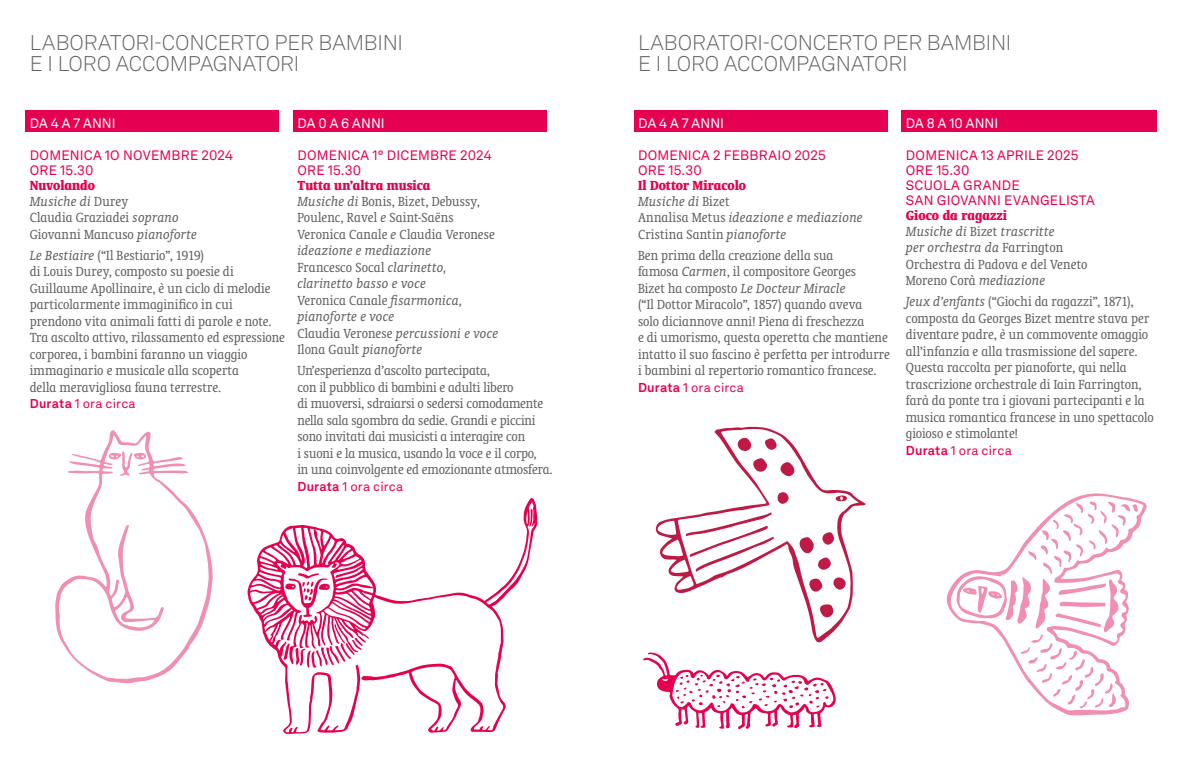
<style>
.page{position:relative;width:1191px;height:766px;background:#fff}
.page>*{position:absolute;margin:0;border:0;box-sizing:border-box;transform-origin:0 0}
.t1{font:300 21px/21px "Akkurat LL";letter-spacing:-.01em;color:#646363}
.t2{font:condensed 15px/16.5px "Oranda BT";letter-spacing:-.005em;color:#646363}
.t3{font:italic 15px/16.2px "Oranda BT";color:#646363}
.t4{font:13.5px/15px "Akkurat LL";letter-spacing:.015em;color:#e50051}
.t5{font:13.5px "Akkurat LL";color:#fff}
.t6{font:12.75px "Akkurat LL";letter-spacing:.015em;color:#e50051}
.s1{font-weight:700;color:#e50051}
.s2{font-style:italic;font-stretch:normal}
.s3{font-weight:700}
.s4{font-weight:700;font-style:normal;font-stretch:condensed;color:#e50051}
.s5{font-style:normal;font-stretch:condensed}
</style>
<div class="page">
<svg style="left:643px;top:652px;width:193px;height:77px"></svg>
<svg style="left:247px;top:497px;width:290px;height:236px"></svg>
<svg style="left:283px;top:624px;width:80px;height:44px"></svg>
<svg style="left:285px;top:573px;width:45px;height:43px"></svg>
<svg style="left:529px;top:509px;width:3px;height:17px"></svg>
<svg style="left:655px;top:426px;width:211px;height:217px"></svg>
<svg style="left:685px;top:512px;width:89px;height:59px"></svg>
<svg style="left:780px;top:462px;width:14px;height:14px"></svg>
<svg style="left:752px;top:458px;width:15px;height:14px"></svg>
<svg style="left:736px;top:437px;width:16px;height:14px"></svg>
<svg style="left:819px;top:603px;width:14px;height:14px"></svg>
<svg style="left:809px;top:578px;width:13px;height:15px"></svg>
<svg style="left:833px;top:577px;width:13px;height:12px"></svg>
<svg style="left:799px;top:531px;width:36px;height:39px"></svg>
<svg style="left:777px;top:491px;width:12px;height:13px"></svg>
<svg style="left:765px;top:437px;width:12px;height:13px"></svg>
<svg style="left:835px;top:495px;width:12px;height:6px"></svg>
<svg style="left:55px;top:430px;width:158px;height:253px"></svg>
<svg style="left:108px;top:451px;width:39px;height:25px"></svg>
<svg style="left:946px;top:493px;width:201px;height:222px"></svg>
<svg style="left:956px;top:501px;width:181px;height:207px"></svg>
<div style="left:26px;top:110px;width:253px;height:22px;background:#e50051"></div>
<div style="left:634px;top:110px;width:253px;height:22px;background:#e50051"></div>
<div style="left:293px;top:110px;width:254px;height:22px;background:#e50051"></div>
<div style="left:901px;top:110px;width:255px;height:22px;background:#e50051"></div>
<h1 class="t1" style="left:30px;top:31px;width:375px">LABORATORI-CONCERTO PER BAMBINI<br>E I LORO ACCOMPAGNATORI</h1>
<h1 class="t1" style="left:638px;top:31px;width:375px">LABORATORI-CONCERTO PER BAMBINI<br>E I LORO ACCOMPAGNATORI</h1>
<p class="t5" style="left:30px;top:113px;width:87px">DA 4 A 7 ANNI</p>
<p class="t5" style="left:297px;top:113px;width:89px">DA 0 A 6 ANNI</p>
<p class="t5" style="left:638px;top:113px;width:87px">DA 4 A 7 ANNI</p>
<p class="t5" style="left:906px;top:113px;width:94px">DA 8 A 10 ANNI</p>
<p class="t4" style="left:297px;top:147px;width:196px">DOMENICA 1° DICEMBRE 2024<br>ORE 15.30</p>
<p class="t2" style="left:297px;top:177px;width:202px"><span class="s1">Tutta un’altra musica<br></span><span class="s2">Musiche di</span> Bonis, Bizet, Debussy,<br>Poulenc, Ravel <span class="s2">e</span> Saint-Saëns<br>Veronica Canale <span class="s2">e</span> Claudia Veronese <span class="s2">ideazione e mediazione<br></span>Francesco Socal <span class="s2">clarinetto, clarinetto basso e voce<br></span>Veronica Canale <span class="s2">fisarmonica, pianoforte e voce<br></span>Claudia Veronese <span class="s2">percussioni e voce<br></span>Ilona Gault <span class="s2">pianoforte</span></p>
<p class="t2" style="left:297px;top:362px;width:257px">Un’esperienza d’ascolto partecipata,<br>con il pubblico di bambini e adulti libero<br>di muoversi, sdraiarsi o sedersi comodamente nella sala sgombra da sedie. Grandi e piccini sono invitati dai musicisti a interagire con<br>i suoni e la musica, usando la voce e il corpo,<br>in una coinvolgente ed emozionante atmosfera.</p>
<p class="t6" style="left:297px;top:477px;width:107px"><span class="s3">Durata</span> 1 ora circa</p>
<p class="t4" style="left:30px;top:147px;width:205px">DOMENICA 1O NOVEMBRE 2024<br>ORE 15.30</p>
<p class="t2" style="left:30px;top:177px;width:169px"><span class="s1">Nuvolando<br></span><span class="s2">Musiche di</span> Durey<br>Claudia Graziadei <span class="s2">soprano<br></span>Giovanni Mancuso <span class="s2">pianoforte</span></p>
<p class="t2" style="left:30px;top:246px;width:257px"><span class="s2">Le Bestiaire</span> (“Il Bestiario”, 1919)<br>di Louis Durey, composto su poesie di Guillaume Apollinaire, è un ciclo di melodie particolarmente immaginifico in cui prendono vita animali fatti di parole e note.<br>Tra ascolto attivo, rilassamento ed espressione corporea, i bambini faranno un viaggio immaginario e musicale alla scoperta<br>della meravigliosa fauna terrestre.</p>
<p class="t6" style="left:30px;top:394px;width:107px"><span class="s3">Durata</span> 1 ora circa</p>
<p class="t4" style="left:638px;top:147px;width:189px">DOMENICA 2 FEBBRAIO 2025<br>ORE 15.30</p>
<p class="t3" style="left:638px;top:177px;width:226px"><span class="s4">Il Dottor Miracolo<br></span>Musiche di <span class="s5">Bizet<br>Annalisa Metus</span> ideazione e mediazione<br><span class="s5">Cristina Santin</span> pianoforte</p>
<p class="t2" style="left:638px;top:246px;width:253px">Ben prima della creazione della sua<br>famosa <span class="s2">Carmen</span>, il compositore Georges<br>Bizet ha composto <span class="s2">Le Docteur Miracle<br></span>(“Il Dottor Miracolo”, 1857) quando aveva<br>solo diciannove anni! Piena di freschezza<br>e di umorismo, questa operetta che mantiene intatto il suo fascino è perfetta per introdurre i bambini al repertorio romantico francese.</p>
<p class="t6" style="left:638px;top:378px;width:107px"><span class="s3">Durata</span> 1 ora circa</p>
<p class="t4" style="left:906px;top:147px;width:190px">DOMENICA 13 APRILE 2025<br>ORE 15.30<br>SCUOLA GRANDE<br>SAN GIOVANNI EVANGELISTA</p>
<p class="t2" style="left:905px;top:207px;width:183px"><span class="s1">Gioco da ragazzi<br></span><span class="s2">Musiche di</span> Bizet <span class="s2">trascritte<br>per orchestra da</span> Farrington<br>Orchestra di Padova e del Veneto<br>Moreno Corà <span class="s2">mediazione</span></p>
<p class="t2" style="left:905px;top:293px;width:249px"><span class="s2">Jeux d’enfants</span> (“Giochi da ragazzi”, 1871), composta da Georges Bizet mentre stava per diventare padre, è un commovente omaggio all’infanzia e alla trasmissione del sapere.<br>Questa raccolta per pianoforte, qui nella trascrizione orchestrale di Iain Farrington, farà da ponte tra i giovani partecipanti e la musica romantica francese in uno spettacolo gioioso e stimolante!</p>
<p class="t6" style="left:905px;top:441px;width:107px"><span class="s3">Durata</span> 1 ora circa</p>
</div>
